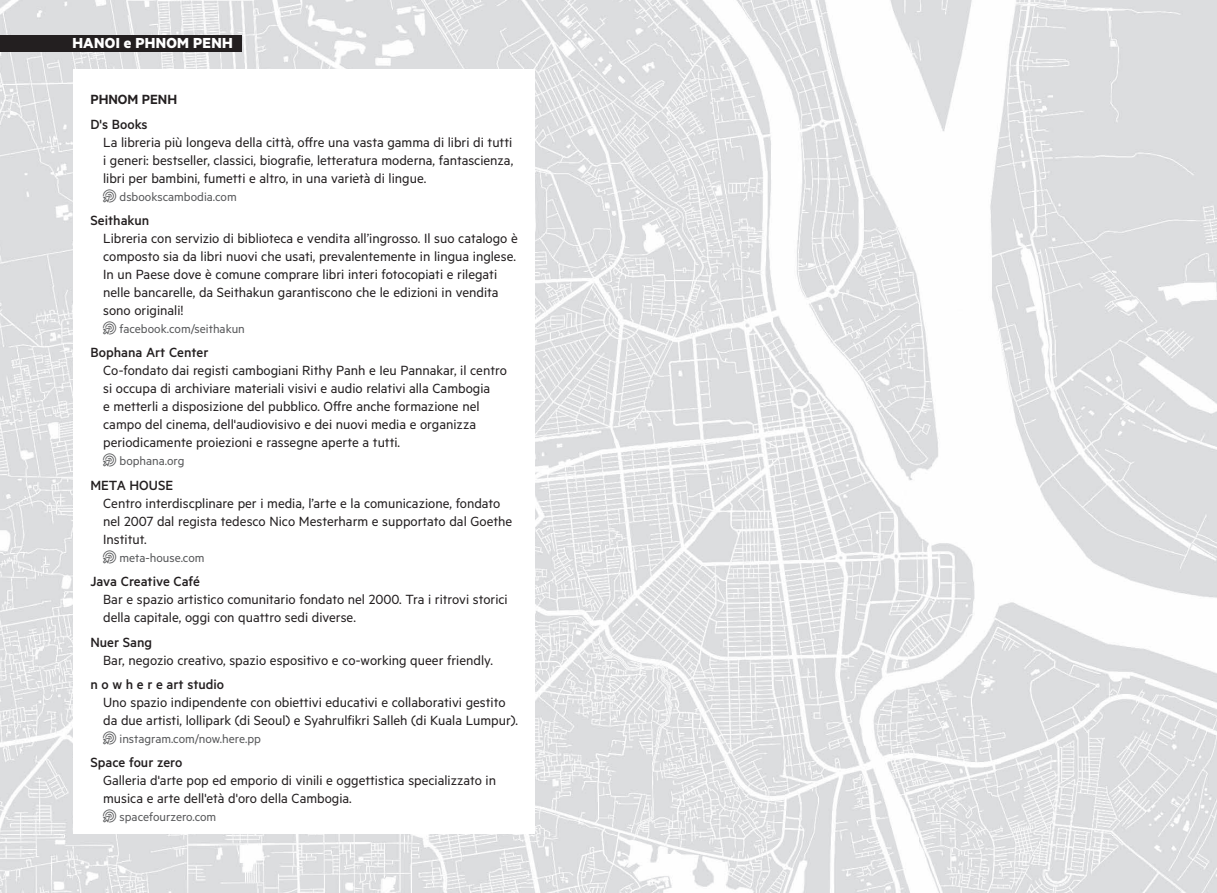
<style>
.page{position:relative;width:1217px;height:893px;background:#fff}
.page>*{position:absolute;margin:0;border:0;box-sizing:border-box;transform-origin:0 0}
.t1{font:700 16.35px "Metric";letter-spacing:.02em;color:#fff}
.t2{font:15px/18px "Metric";color:#231f20}
.t3{font:500 15px "Metric";color:#231f20}
.t4{font:600 15px "Metric";color:#231f20}
.t5{font:13.5px "Metric";color:#57585a}
</style>
<div class="page">
<img style="left:0;top:0;width:1216px;height:893px">
<div style="left:0;top:35px;width:242px;height:16px;background:#231f20"></div>
<div style="left:74px;top:69px;width:461px;height:764px;background:#fff"></div>
<p class="t1" style="left:72px;top:33px;width:162px">HANOI e PHNOM PENH</p>
<p class="t4" style="left:90px;top:91px;width:88px">PHNOM PENH</p>
<p class="t3" style="left:90px;top:115px;width:59px">D's Books</p>
<p class="t2" style="left:103px;top:132px;width:411px;text-align:justify">La libreria più longeva della città, offre una vasta gamma di libri di tutti i generi: bestseller, classici, biografie, letteratura moderna, fantascienza, libri per bambini, fumetti e altro, in una varietà di lingue.</p>
<p class="t5" style="left:103px;top:189px;width:135px">◆●●▲□■▼ dsbookscambodia.com</p>
<p class="t3" style="left:90px;top:212px;width:60px">Seithakun</p>
<p class="t2" style="left:103px;top:229px;width:416px">Libreria con servizio di biblioteca e vendita all’ingrosso. Il suo catalogo è composto sia da libri nuovi che usati, prevalentemente in lingua inglese.<br>In un Paese dove è comune comprare libri interi fotocopiati e rilegati nelle bancarelle, da Seithakun garantiscono che le edizioni in vendita sono originali!</p>
<p class="t5" style="left:103px;top:321px;width:143px">◆●●▲□■▼ facebook.com/seithakun</p>
<p class="t3" style="left:90px;top:344px;width:119px">Bophana Art Center</p>
<p class="t2" style="left:103px;top:361px;width:405px">Co-fondato dai registi cambogiani Rithy Panh e Ieu Pannakar, il centro si occupa di archiviare materiali visivi e audio relativi alla Cambogia<br>e metterli a disposizione del pubblico. Offre anche formazione nel campo del cinema, dell'audiovisivo e dei nuovi media e organizza periodicamente proiezioni e rassegne aperte a tutti.</p>
<p class="t5" style="left:103px;top:453px;width:83px">◆●●▲□■▼ bophana.org</p>
<p class="t3" style="left:90px;top:476px;width:84px">META HOUSE</p>
<p class="t2" style="left:103px;top:494px;width:410px">Centro interdiscplinare per i media, l’arte e la comunicazione, fondato nel 2007 dal regista tedesco Nico Mesterharm e supportato dal Goethe<br>Institut.</p>
<p class="t5" style="left:103px;top:550px;width:103px">◆●●▲□■▼ meta-house.com</p>
<p class="t3" style="left:90px;top:573px;width:111px">Java Creative Café</p>
<p class="t2" style="left:103px;top:590px;width:406px">Bar e spazio artistico comunitario fondato nel 2000. Tra i ritrovi storici della capitale, oggi con quattro sedi diverse.</p>
<p class="t3" style="left:90px;top:633px;width:63px">Nuer Sang</p>
<p class="t2" style="left:103px;top:650px;width:391px">Bar, negozio creativo, spazio espositivo e co-working queer friendly.</p>
<p class="t3" style="left:90px;top:676px;width:135px">n o w h e r e art studio</p>
<p class="t2" style="left:103px;top:693px;width:416px">Uno spazio indipendente con obiettivi educativi e collaborativi gestito da due artisti, lollipark (di Seoul) e Syahrulfikri Salleh (di Kuala Lumpur).</p>
<p class="t5" style="left:103px;top:731px;width:159px">◆●●▲□■▼ instagram.com/now.here.pp</p>
<p class="t3" style="left:90px;top:754px;width:93px">Space four zero</p>
<p class="t2" style="left:103px;top:771px;width:394px">Galleria d'arte pop ed emporio di vinili e oggettistica specializzato in musica e arte dell'età d'oro della Cambogia.</p>
<p class="t5" style="left:103px;top:809px;width:115px">◆●●▲□■▼ spacefourzero.com</p>
</div>
